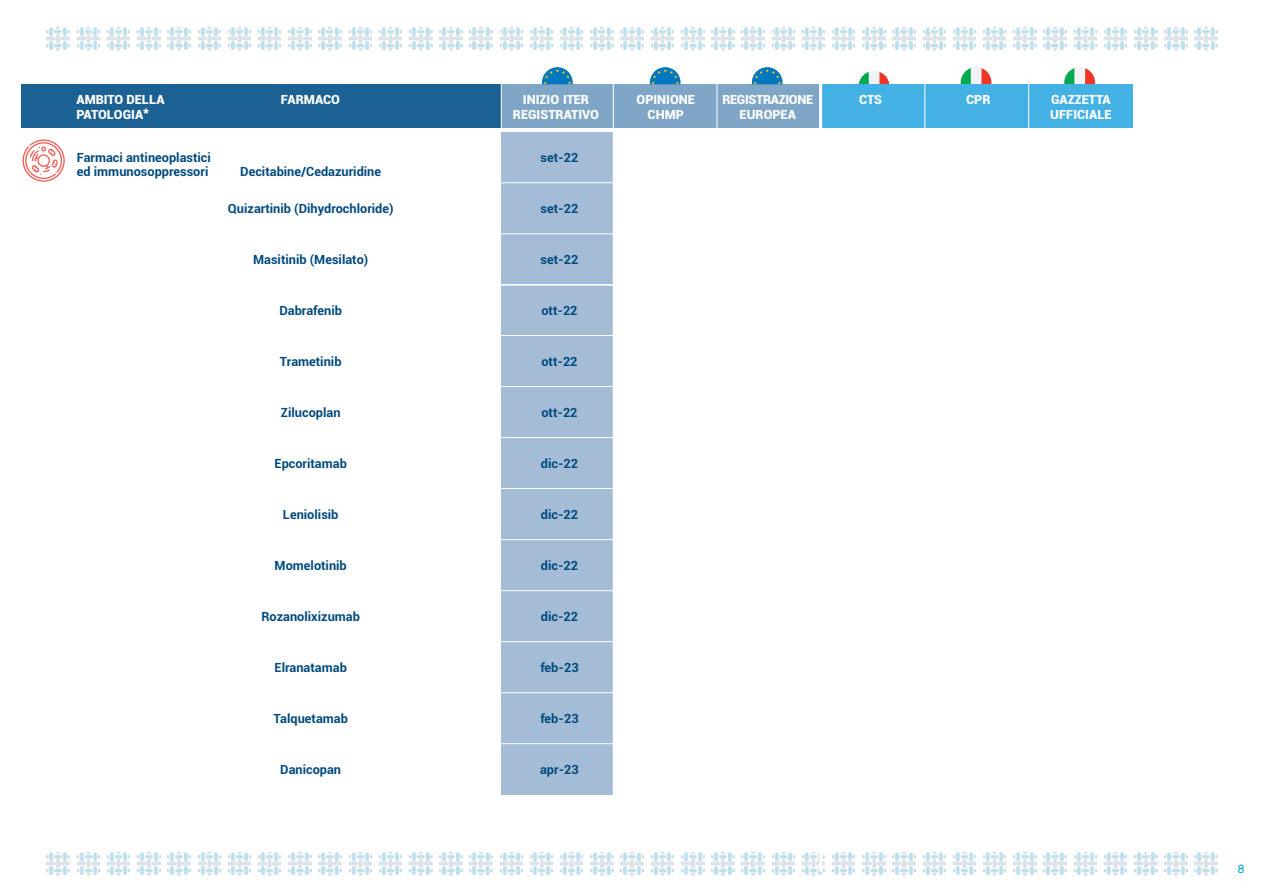
<style>
.page{position:relative;width:1263px;height:893px;background:#fff}
.page>*{position:absolute;margin:0;border:0;box-sizing:border-box;transform-origin:0 0}
.t1{font:900 14.4px "Roboto";color:#fff}
.t2{font:700 12.75px "Roboto";color:#004a7f}
.t3{font:900 12.75px "Roboto";color:#fff}
.t4{font:900 12.75px "Roboto";letter-spacing:-.025em;color:#fff}
.t5{font:12px "Helvetica";color:#05a4e0}
</style>
<div class="page">
<div style="left:501px;top:744px;width:112px;height:51px;background:#a4bcd6"></div>
<div style="left:501px;top:284px;width:112px;height:51px;background:#a4bcd6"></div>
<div style="left:501px;top:335px;width:112px;height:52px;background:#a4bcd6"></div>
<hr style="left:127px;top:335px;width:1097px;height:1px;background:#fff">
<div style="left:501px;top:387px;width:112px;height:51px;background:#a4bcd6"></div>
<hr style="left:127px;top:386px;width:1097px;height:1px;background:#fff">
<div style="left:501px;top:438px;width:112px;height:51px;background:#a4bcd6"></div>
<hr style="left:127px;top:437px;width:1097px;height:1px;background:#fff">
<div style="left:501px;top:489px;width:112px;height:51px;background:#a4bcd6"></div>
<hr style="left:127px;top:488px;width:1097px;height:1px;background:#fff">
<div style="left:501px;top:540px;width:112px;height:51px;background:#a4bcd6"></div>
<hr style="left:127px;top:539px;width:1097px;height:1px;background:#fff">
<div style="left:501px;top:591px;width:112px;height:51px;background:#a4bcd6"></div>
<hr style="left:127px;top:590px;width:1097px;height:1px;background:#fff">
<div style="left:501px;top:642px;width:112px;height:51px;background:#a4bcd6"></div>
<hr style="left:127px;top:641px;width:1097px;height:1px;background:#fff">
<div style="left:501px;top:693px;width:112px;height:51px;background:#a4bcd6"></div>
<hr style="left:127px;top:692px;width:1097px;height:1px;background:#fff">
<hr style="left:127px;top:743px;width:1097px;height:1px;background:#fff">
<div style="left:501px;top:132px;width:112px;height:51px;background:#a4bcd6"></div>
<div style="left:501px;top:183px;width:112px;height:51px;background:#a4bcd6"></div>
<hr style="left:127px;top:182px;width:1097px;height:1px;background:#fff">
<div style="left:501px;top:234px;width:112px;height:51px;background:#a4bcd6"></div>
<hr style="left:127px;top:233px;width:1097px;height:1px;background:#fff">
<img style="left:45px;top:26px;width:25px;height:25px">
<img style="left:76px;top:26px;width:24px;height:25px">
<img style="left:106px;top:26px;width:24px;height:25px">
<img style="left:136px;top:26px;width:25px;height:25px">
<img style="left:166px;top:26px;width:25px;height:25px">
<img style="left:197px;top:26px;width:24px;height:25px">
<img style="left:227px;top:26px;width:24px;height:25px">
<img style="left:257px;top:26px;width:24px;height:25px">
<img style="left:287px;top:26px;width:25px;height:25px">
<img style="left:317px;top:26px;width:25px;height:25px">
<img style="left:348px;top:26px;width:24px;height:25px">
<img style="left:378px;top:26px;width:24px;height:25px">
<img style="left:408px;top:26px;width:25px;height:25px">
<img style="left:438px;top:26px;width:25px;height:25px">
<img style="left:468px;top:26px;width:25px;height:25px">
<img style="left:499px;top:26px;width:24px;height:25px">
<img style="left:529px;top:26px;width:25px;height:25px">
<img style="left:559px;top:26px;width:24px;height:25px">
<img style="left:589px;top:26px;width:25px;height:25px">
<img style="left:619px;top:26px;width:25px;height:25px">
<img style="left:650px;top:26px;width:24px;height:25px">
<img style="left:680px;top:26px;width:25px;height:25px">
<img style="left:710px;top:26px;width:25px;height:25px">
<img style="left:740px;top:26px;width:25px;height:25px">
<img style="left:771px;top:26px;width:24px;height:25px">
<img style="left:801px;top:26px;width:24px;height:25px">
<img style="left:831px;top:26px;width:24px;height:25px">
<img style="left:861px;top:26px;width:25px;height:25px">
<img style="left:891px;top:26px;width:25px;height:25px">
<img style="left:922px;top:26px;width:24px;height:25px">
<img style="left:952px;top:26px;width:24px;height:25px">
<img style="left:982px;top:26px;width:24px;height:25px">
<img style="left:1012px;top:26px;width:25px;height:25px">
<img style="left:1042px;top:26px;width:25px;height:25px">
<img style="left:1073px;top:26px;width:24px;height:25px">
<img style="left:1103px;top:26px;width:24px;height:25px">
<img style="left:1133px;top:26px;width:25px;height:25px">
<img style="left:1163px;top:26px;width:25px;height:25px">
<img style="left:1193px;top:26px;width:25px;height:25px">
<img style="left:45px;top:851px;width:25px;height:25px">
<img style="left:76px;top:851px;width:24px;height:25px">
<img style="left:106px;top:851px;width:24px;height:25px">
<img style="left:136px;top:851px;width:25px;height:25px">
<img style="left:166px;top:851px;width:25px;height:25px">
<img style="left:197px;top:851px;width:24px;height:25px">
<img style="left:227px;top:851px;width:24px;height:25px">
<img style="left:257px;top:851px;width:24px;height:25px">
<img style="left:287px;top:851px;width:25px;height:25px">
<img style="left:317px;top:851px;width:25px;height:25px">
<img style="left:348px;top:851px;width:24px;height:25px">
<img style="left:378px;top:851px;width:24px;height:25px">
<img style="left:408px;top:851px;width:25px;height:25px">
<img style="left:438px;top:851px;width:25px;height:25px">
<img style="left:468px;top:851px;width:25px;height:25px">
<img style="left:499px;top:851px;width:24px;height:25px">
<img style="left:529px;top:851px;width:25px;height:25px">
<img style="left:559px;top:851px;width:24px;height:25px">
<img style="left:589px;top:851px;width:25px;height:25px">
<img style="left:619px;top:851px;width:25px;height:25px">
<img style="left:650px;top:851px;width:24px;height:25px">
<img style="left:680px;top:851px;width:25px;height:25px">
<img style="left:710px;top:851px;width:25px;height:25px">
<img style="left:740px;top:851px;width:25px;height:25px">
<img style="left:771px;top:851px;width:24px;height:25px">
<img style="left:801px;top:851px;width:24px;height:25px">
<img style="left:831px;top:851px;width:24px;height:25px">
<img style="left:861px;top:851px;width:25px;height:25px">
<img style="left:891px;top:851px;width:25px;height:25px">
<img style="left:922px;top:851px;width:24px;height:25px">
<img style="left:952px;top:851px;width:24px;height:25px">
<img style="left:982px;top:851px;width:24px;height:25px">
<img style="left:1012px;top:851px;width:25px;height:25px">
<img style="left:1042px;top:851px;width:25px;height:25px">
<img style="left:1073px;top:851px;width:24px;height:25px">
<img style="left:1103px;top:851px;width:24px;height:25px">
<img style="left:1133px;top:851px;width:25px;height:25px">
<img style="left:1163px;top:851px;width:25px;height:25px">
<img style="left:1193px;top:851px;width:25px;height:25px">
<svg style="left:859px;top:71px;width:30px;height:14px"></svg>
<svg style="left:961px;top:67px;width:30px;height:17px"></svg>
<svg style="left:1064px;top:67px;width:31px;height:17px"></svg>
<div style="left:21px;top:85px;width:485px;height:43px;background:#1c6194"></div>
<div style="left:501px;top:85px;width:320px;height:43px;background:#7fa6c7"></div>
<div style="left:821px;top:85px;width:311px;height:43px;background:#44b1e5"></div>
<hr style="left:501px;top:80px;width:1px;height:49px;background:#fff">
<svg style="left:542px;top:67px;width:31px;height:17px"></svg>
<svg style="left:650px;top:67px;width:30px;height:17px"></svg>
<svg style="left:752px;top:67px;width:30px;height:17px"></svg>
<hr style="left:819px;top:72px;width:3px;height:749px;background:#fff">
<hr style="left:925px;top:80px;width:1px;height:749px;background:#fff">
<hr style="left:613px;top:77px;width:1px;height:750px;background:#fff">
<svg style="left:23px;top:139px;width:42px;height:43px"></svg>
<hr style="left:819px;top:123px;width:3px;height:749px;background:#fff">
<hr style="left:717px;top:80px;width:1px;height:747px;background:#fff">
<hr style="left:1028px;top:77px;width:1px;height:746px;background:#fff">
<hr style="left:127px;top:284px;width:1097px;height:1px;background:#fff">
<p class="t3" style="left:77px;top:92px;width:89px">AMBITO DELLA</p>
<p class="t3" style="left:281px;top:92px;width:61px">FARMACO</p>
<p class="t3" style="left:523px;top:92px;width:68px">INIZIO ITER</p>
<p class="t3" style="left:636px;top:92px;width:60px">OPINIONE</p>
<p class="t4" style="left:722px;top:92px;width:92px">REGISTRAZIONE</p>
<p class="t3" style="left:859px;top:92px;width:24px">CTS</p>
<p class="t3" style="left:966px;top:92px;width:26px">CPR</p>
<p class="t3" style="left:1051px;top:92px;width:61px">GAZZETTA</p>
<p class="t3" style="left:77px;top:107px;width:68px">PATOLOGIA</p>
<p class="t3" style="left:513px;top:107px;width:88px">REGISTRATIVO</p>
<p class="t3" style="left:648px;top:107px;width:38px">CHMP</p>
<p class="t3" style="left:740px;top:107px;width:58px">EUROPEA</p>
<p class="t3" style="left:1050px;top:107px;width:63px">UFFICIALE</p>
<p class="t1" style="left:143px;top:103px;width:7px">*</p>
<p class="t2" style="left:77px;top:150px;width:136px">Farmaci antineoplastici</p>
<p class="t2" style="left:541px;top:150px;width:39px">set-22</p>
<p class="t2" style="left:77px;top:164px;width:133px">ed immunosoppressori</p>
<p class="t2" style="left:240px;top:164px;width:142px">Decitabine/Cedazuridine</p>
<p class="t2" style="left:228px;top:201px;width:167px">Quizartinib (Dihydrochloride)</p>
<p class="t2" style="left:541px;top:201px;width:39px">set-22</p>
<p class="t2" style="left:253px;top:252px;width:117px">Masitinib (Mesilato)</p>
<p class="t2" style="left:541px;top:252px;width:39px">set-22</p>
<p class="t2" style="left:279px;top:303px;width:64px">Dabrafenib</p>
<p class="t2" style="left:541px;top:303px;width:38px">ott-22</p>
<p class="t2" style="left:280px;top:354px;width:63px">Trametinib</p>
<p class="t2" style="left:541px;top:354px;width:38px">ott-22</p>
<p class="t2" style="left:281px;top:405px;width:61px">Zilucoplan</p>
<p class="t2" style="left:541px;top:405px;width:38px">ott-22</p>
<p class="t2" style="left:275px;top:456px;width:74px">Epcoritamab</p>
<p class="t2" style="left:541px;top:456px;width:39px">dic-22</p>
<p class="t2" style="left:283px;top:507px;width:57px">Leniolisib</p>
<p class="t2" style="left:541px;top:507px;width:39px">dic-22</p>
<p class="t2" style="left:275px;top:558px;width:74px">Momelotinib</p>
<p class="t2" style="left:541px;top:558px;width:39px">dic-22</p>
<p class="t2" style="left:261px;top:609px;width:100px">Rozanolixizumab</p>
<p class="t2" style="left:541px;top:609px;width:39px">dic-22</p>
<p class="t2" style="left:275px;top:660px;width:74px">Elranatamab</p>
<p class="t2" style="left:540px;top:660px;width:40px">feb-23</p>
<p class="t2" style="left:273px;top:711px;width:76px">Talquetamab</p>
<p class="t2" style="left:540px;top:711px;width:40px">feb-23</p>
<p class="t2" style="left:280px;top:762px;width:62px">Danicopan</p>
<p class="t2" style="left:540px;top:762px;width:40px">apr-23</p>
<p class="t5" style="left:1238px;top:862px;width:8px">8</p>
</div>
